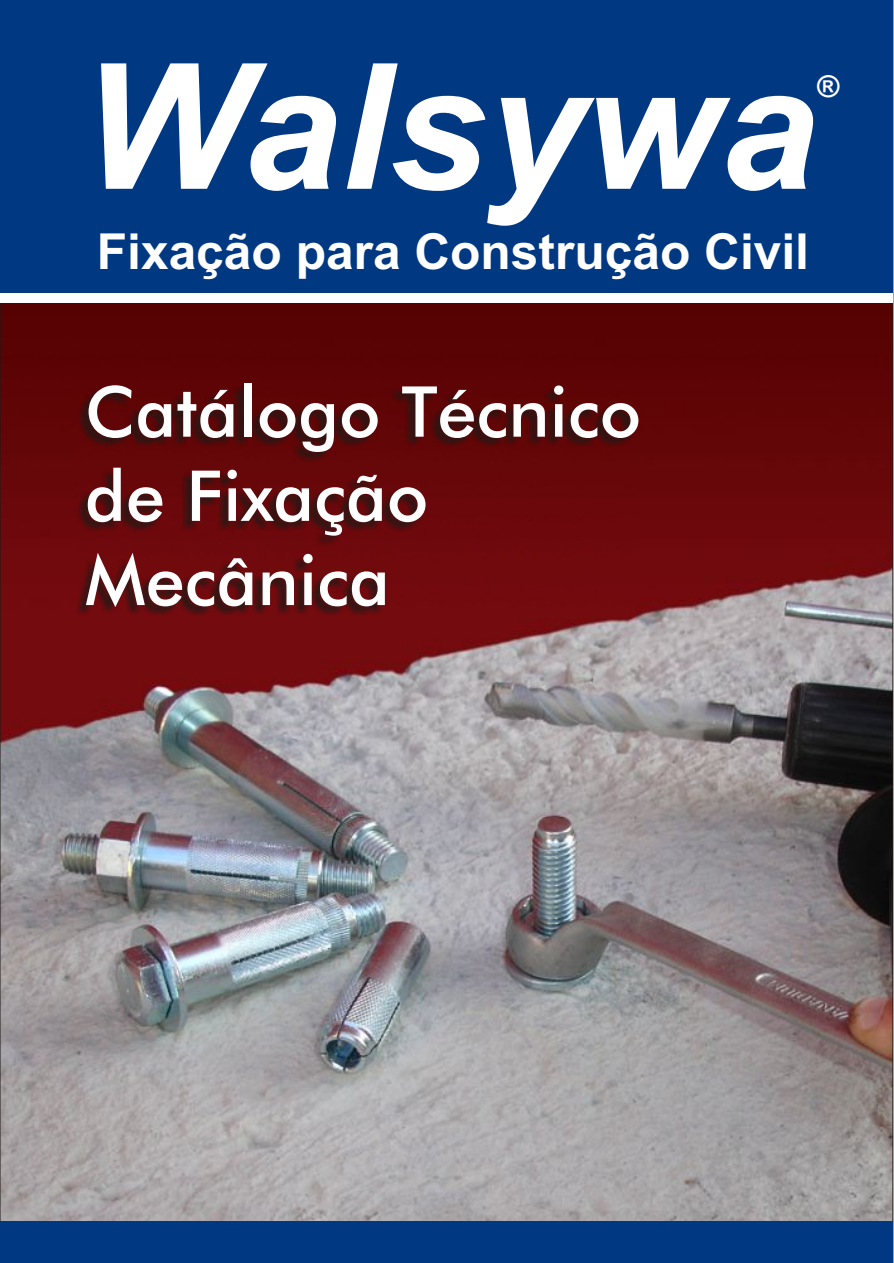
<style>
.page{position:relative;width:894px;height:1263px;background:#fff}
.page>*{position:absolute;margin:0;border:0;box-sizing:border-box;transform-origin:0 0}
.t1{font:italic 700 175.05px "Arial";color:#fff}
.t2{font:70.2px/84.2px "Futura Md BT";color:#fff}
.t3{font:700 49.65px "Arial";color:#fff}
.t4{font:italic 700 30.15px "Arial";color:#fff}
</style>
<div class="page">
<img style="left:2px;top:303px;width:889px;height:919px">
<div style="left:0;top:0;width:893px;height:301px;background:#003882"></div>
<div style="left:0;top:294px;width:893px;height:9px;background:#fff"></div>
<div style="left:0;top:1222px;width:893px;height:41px;background:#003882"></div>
<img style="left:75px;top:387px;width:561px;height:230px">
<h1 class="t1" style="left:81px;top:61px;width:738px">Walsywa</h1>
<p class="t4" style="left:816px;top:75px;width:24px">®</p>
<p class="t3" style="left:97px;top:233px;width:714px">Fixação para Construção Civil</p>
<p class="t2" style="left:85px;top:376px;width:558px">Catálogo Técnico de Fixação<br>Mecânica</p>
</div>
